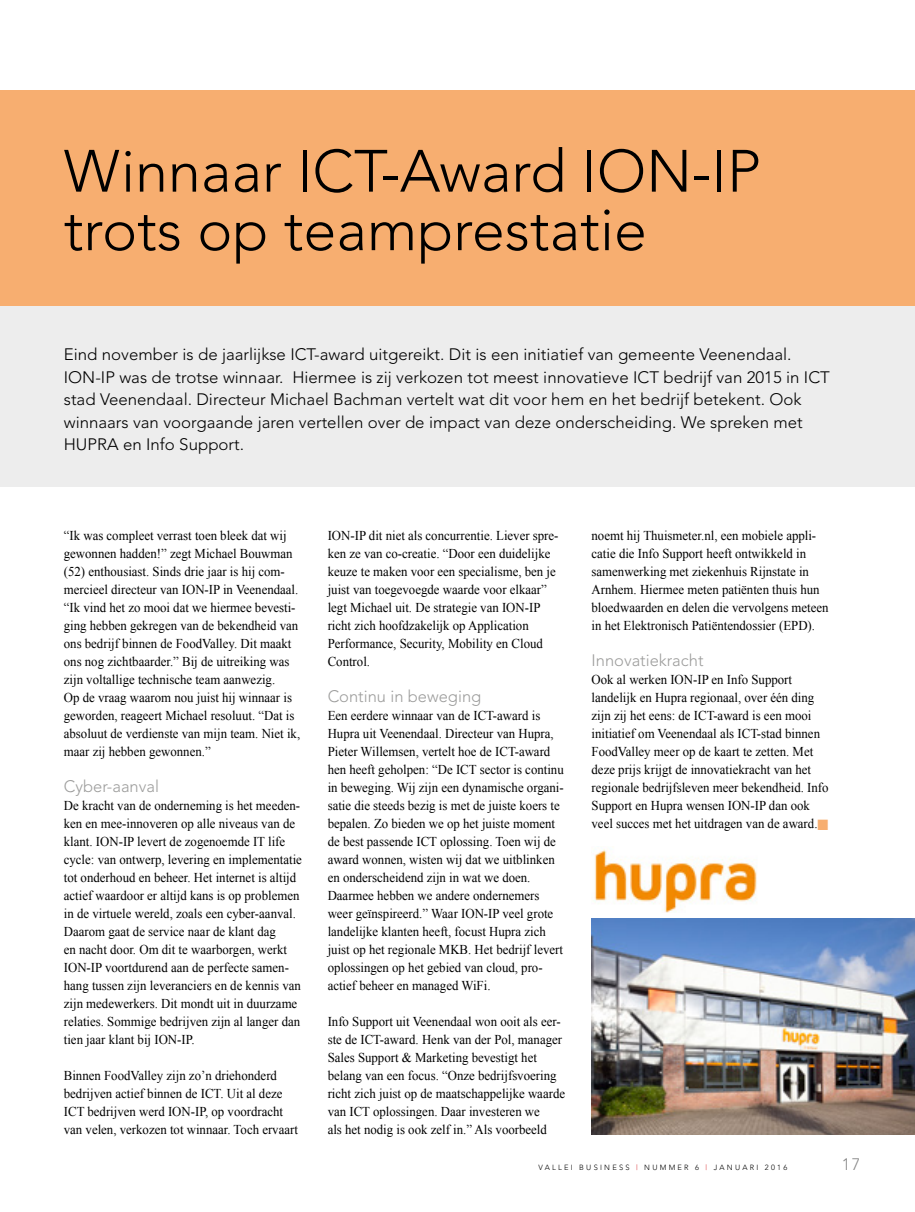
<style>
.page{position:relative;width:915px;height:1212px;background:#fff}
.page>*{position:absolute;margin:0;border:0;box-sizing:border-box;transform-origin:0 0}
.t1{font:300 58.95px/58.5px "Avenir";color:#000}
.t2{font:300 16.5px/22.5px "Avenir";color:#000}
.t3{font:300 16.5px "Avenir";color:#9d9d9c}
.t4{font:300 16.5px "Avenir";color:#878787}
.t5{font:13.5px/18px "Times New Roman";color:#000;scale:.95 1}
.t6{font:300 7.5px "Avenir";letter-spacing:.3em;color:#000}
.s1{color:#f7ae70}
.s2{color:#d40f14}
</style>
<div class="page">
<div style="left:0;top:90px;width:914px;height:216px;background:#f7ae70"></div>
<div style="left:0;top:306px;width:914px;height:180px;background:#ededed"></div>
<img style="left:595px;top:849px;width:162px;height:64px">
<img style="left:591px;top:918px;width:323px;height:216px">
<h1 class="t1" style="left:64px;top:142px;width:698px">Winnaar ICT-Award ION-IP trots op teamprestatie</h1>
<p class="t2" style="left:64px;top:343px;width:767px">Eind november is de jaarlijkse ICT-award uitgereikt. Dit is een initiatief van gemeente Veenendaal.<br>ION-IP was de trotse winnaar. Hiermee is zij verkozen tot meest innovatieve ICT bedrijf van 2015 in ICT stad Veenendaal. Directeur Michael Bachman vertelt wat dit voor hem en het bedrijf betekent. Ook winnaars van voorgaande jaren vertellen over de impact van deze onderscheiding. We spreken met HUPRA en Info Support.</p>
<p class="t5" style="left:64px;top:526px;width:250px">“Ik was compleet verrast toen bleek dat wij gewonnen hadden!” zegt Michael Bouwman (52) enthousiast. Sinds drie jaar is hij com&shy;mercieel directeur van ION-IP in Veenendaal. “Ik vind het zo mooi dat we hiermee bevesti&shy;ging hebben gekregen van de bekendheid van ons bedrijf binnen de FoodValley. Dit maakt ons nog zichtbaarder.” Bij de uitreiking was zijn voltallige technische team aanwezig.<br>Op de vraag waarom nou juist hij winnaar is geworden, reageert Michael resoluut. “Dat is absoluut de verdienste van mijn team. Niet ik, maar zij hebben gewonnen.”</p>
<p class="t3" style="left:64px;top:777px;width:97px">Cyber-aanval</p>
<p class="t5" style="left:64px;top:796px;width:252px">De kracht van de onderneming is het meeden&shy;ken en mee-innoveren op alle niveaus van de klant. ION-IP levert de zogenoemde IT life cycle: van ontwerp, levering en implementatie tot onderhoud en beheer. Het internet is altijd actief waardoor er altijd kans is op problemen in de virtuele wereld, zoals een cyber-aanval.<br>Daarom gaat de service naar de klant dag<br>en nacht door. Om dit te waarborgen, werkt ION-IP voortdurend aan de perfecte samen&shy;hang tussen zijn leveranciers en de kennis van zijn medewerkers. Dit mondt uit in duurzame relaties. Sommige bedrijven zijn al langer dan tien jaar klant bij ION-IP.</p>
<p class="t5" style="left:64px;top:1066px;width:248px">Binnen FoodValley zijn zo’n driehonderd bedrijven actief binnen de ICT. Uit al deze ICT bedrijven werd ION-IP, op voordracht van velen, verkozen tot winnaar. Toch ervaart</p>
<p class="t5" style="left:327px;top:526px;width:244px">ION-IP dit niet als concurrentie. Liever spre&shy;ken ze van co-creatie. “Door een duidelijke keuze te maken voor een specialisme, ben je juist van toegevoegde waarde voor elkaar” legt Michael uit. De strategie van ION-IP richt zich hoofdzakelijk op Application Performance, Security, Mobility en Cloud Control.</p>
<p class="t3" style="left:327px;top:687px;width:155px">Continu in beweging</p>
<p class="t5" style="left:327px;top:706px;width:250px">Een eerdere winnaar van de ICT-award is Hupra uit Veenendaal. Directeur van Hupra, Pieter Willemsen, vertelt hoe de ICT-award hen heeft geholpen: “De ICT sector is continu in beweging. Wij zijn een dynamische organi&shy;satie die steeds bezig is met de juiste koers te bepalen. Zo bieden we op het juiste moment de best passende ICT oplossing. Toen wij de award wonnen, wisten wij dat we uitblinken en onderscheidend zijn in wat we doen.<br>Daarmee hebben we andere ondernemers weer geïnspireerd.” Waar ION-IP veel grote landelijke klanten heeft, focust Hupra zich juist op het regionale MKB. Het bedrijf levert oplossingen op het gebied van cloud, pro&shy;actief beheer en managed WiFi.</p>
<p class="t5" style="left:327px;top:1012px;width:251px">Info Support uit Veenendaal won ooit als eer&shy;ste de ICT-award. Henk van der Pol, manager Sales Support &amp; Marketing bevestigt het belang van een focus. “Onze bedrijfsvoering richt zich juist op de maatschappelijke waarde van ICT oplossingen. Daar investeren we<br>als het nodig is ook zelf in.” Als voorbeeld</p>
<p class="t5" style="left:591px;top:526px;width:251px">noemt hij Thuismeter.nl, een mobiele appli&shy;catie die Info Support heeft ontwikkeld in samenwerking met ziekenhuis Rijnstate in Arnhem. Hiermee meten patiënten thuis hun bloedwaarden en delen die vervolgens meteen in het Elektronisch Patiëntendossier (EPD).</p>
<p class="t3" style="left:591px;top:651px;width:113px">Innovatiekracht</p>
<p class="t5" style="left:591px;top:670px;width:251px">Ook al werken ION-IP en Info Support landelijk en Hupra regionaal, over één ding zijn zij het eens: de ICT-award is een mooi initiatief om Veenendaal als ICT-stad binnen FoodValley meer op de kaart te zetten. Met deze prijs krijgt de innovatiekracht van het regionale bedrijfsleven meer bekendheid. Info Support en Hupra wensen ION-IP dan ook veel succes met het uitdragen van de award.<span class="s1">■</span></p>
<p class="t6" style="left:538px;top:1163px;width:250px">VALLEI BUSINESS <span class="s2">|</span> NUMMER 6 <span class="s2">|</span> JANUARI 2016</p>
<p class="t4" style="left:841px;top:1155px;width:20px">17</p>
</div>
